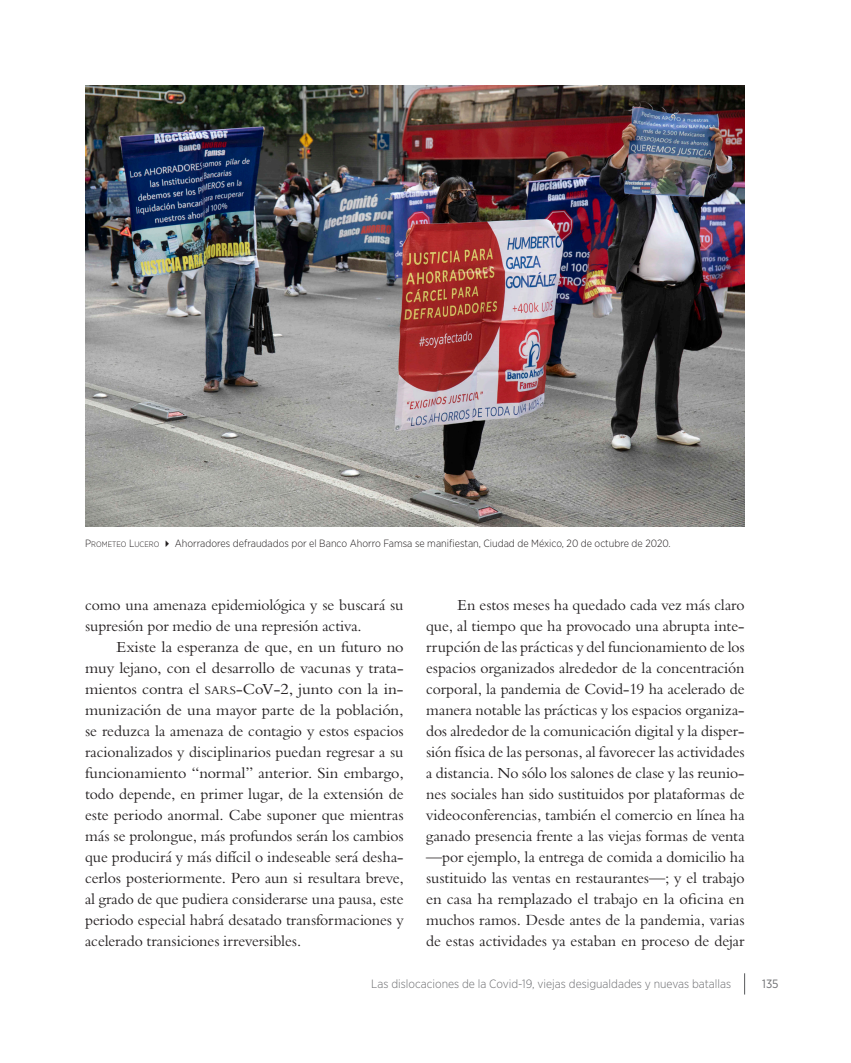
<style>
.page{position:relative;width:851px;height:1063px;background:#fff}
.page>*{position:absolute;margin:0;border:0;box-sizing:border-box;transform-origin:0 0}
.TEXTO_GENERAL{font:15px/21px "Bergamo Std";letter-spacing:-.005em;color:#231f20}
.TEXTO_GENERAL-2{font:15px/21px "Bergamo Std";letter-spacing:-.005em;color:#231f20;text-align:justify;scale:1.04 1}
.t1{font:300 12px "Gotham Narrow";color:#6c6d70}
.t2{font:12px "Gotham Narrow";color:#6c6d70}
.FOTO_PIE_-_horizonta{font:300 10.5px "Gotham Narrow";color:#231f20}
.s1{font-style:inherit}
.s2{font-size:7.8px}
.s3{font-size:11.25px}
</style>
<div class="page">
<svg style="left:744px;top:973px;width:1px;height:22px"></svg>
<img style="left:85px;top:85px;width:659px;height:441px">
<p class="FOTO_PIE_-_horizonta" style="left:85px;top:537px;width:587px"><span class="s1">P</span><span class="s2">ROMETEO</span> <span class="s1">L</span><span class="s2">UCERO</span> ✔ Ahorradores defraudados por el Banco Ahorro Famsa se manifiestan, Ciudad de México, 20 de octubre de 2020.</p>
<p class="TEXTO_GENERAL" style="left:85px;top:595px;width:320px">como una amenaza epidemiológica y se buscará su supresión por medio de una represión activa.</p>
<p class="TEXTO_GENERAL-2" style="left:85px;top:637px;width:308px;text-indent:32px">Existe la esperanza de que, en un futuro no muy lejano, con el desarrollo de vacunas y trata&shy;mientos contra el <span class="s3">SARS</span>-CoV-2, junto con la in&shy;munización de una mayor parte de la población, se reduzca la amenaza de contagio y estos espacios racionalizados y disciplinarios puedan regresar a su funcionamiento “normal” anterior. Sin embargo, todo depende, en primer lugar, de la extensión de este periodo anormal. Cabe suponer que mientras más se prolongue, más profundos serán los cambios que producirá y más difícil o indeseable será desha&shy;cerlos posteriormente. Pero aun si resultara breve, al grado de que pudiera considerarse una pausa, este periodo especial habrá desatado transformaciones y acelerado transiciones irreversibles.</p>
<p class="TEXTO_GENERAL" style="left:426px;top:595px;width:320px;text-align:justify;text-indent:32px">En estos meses ha quedado cada vez más claro que, al tiempo que ha provocado una abrupta inte&shy;rrupción de las prácticas y del funcionamiento de los espacios organizados alrededor de la concentración corporal, la pandemia de Covid-19 ha acelerado de manera notable las prácticas y los espacios organiza&shy;dos alrededor de la comunicación digital y la disper&shy;sión física de las personas, al favorecer las actividades a distancia. No sólo los salones de clase y las reunio&shy;nes sociales han sido sustituidos por plataformas de videoconferencias, también el comercio en línea ha ganado presencia frente a las viejas formas de venta —por ejemplo, la entrega de comida a domicilio ha sustituido las ventas en restaurantes—; y el trabajo en casa ha remplazado el trabajo en la oficina en muchos ramos. Desde antes de la pandemia, varias de estas actividades ya estaban en proceso de dejar</p>
<p class="t1" style="left:371px;top:976px;width:361px">Las dislocaciones de la Covid-19, viejas desigualdades y nuevas batallas</p>
<p class="t2" style="left:762px;top:976px;width:18px">135</p>
</div>
